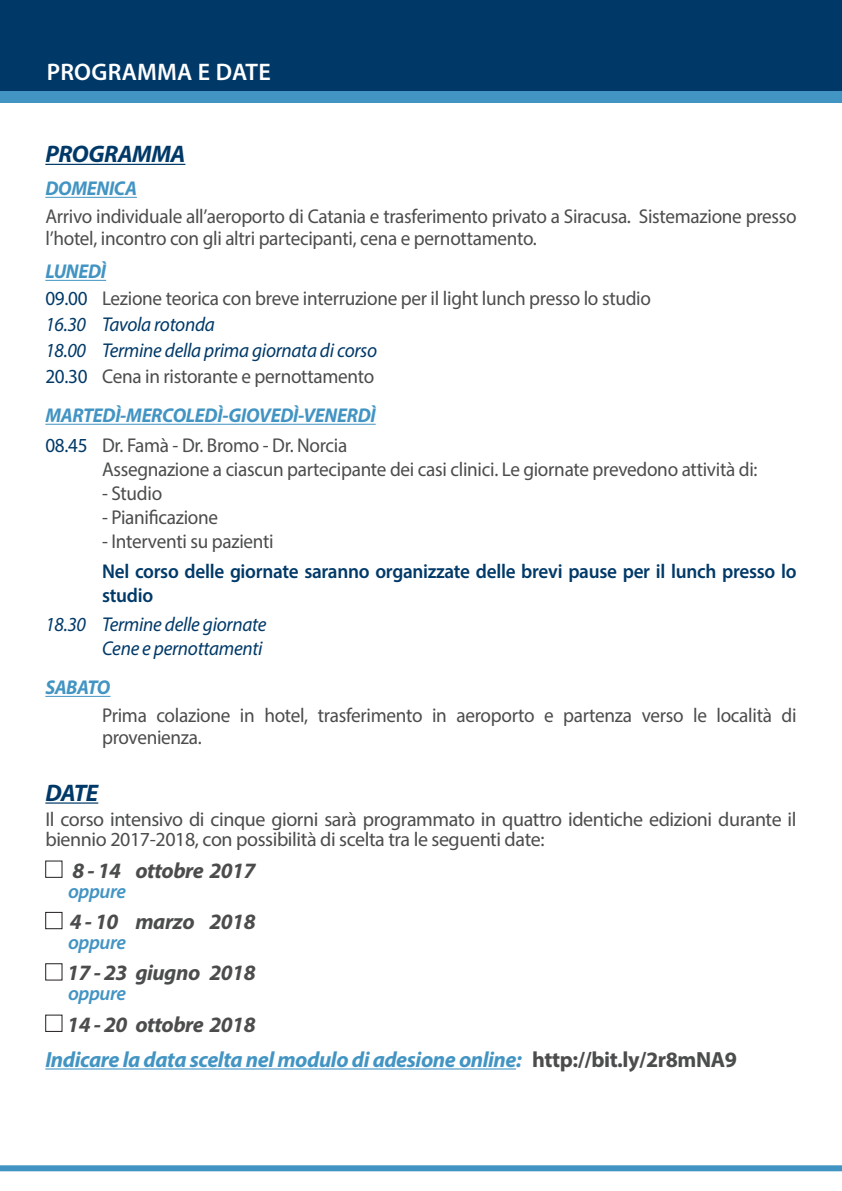
<style>
.page{position:relative;width:842px;height:1191px;background:#fff}
.page>*{position:absolute;margin:0;border:0;box-sizing:border-box;transform-origin:0 0}
.programma_testo_con{font:600 24px "Myriad Pro";letter-spacing:.01em;color:#fff}
.programma_testo_con-2{font:italic 700 24px "Myriad Pro";letter-spacing:-.02em;color:#003968}
.programma_testo_con-3{font:italic 700 22px "Myriad Pro";letter-spacing:-.02em;color:#4294c3}
.programma_testo_con-4{font:italic 700 22px "Myriad Pro";letter-spacing:-.02em;color:#4b4c4d}
.programma_testo_con-5{font:20px/22px "Myriad Pro";letter-spacing:-.015em;color:#4b4c4d;scale:.96 1}
.programma_testo_con-6{font:20px/20px "Myriad Pro";letter-spacing:-.015em;color:#4b4c4d}
.t1{font:italic 20px "Myriad Pro";letter-spacing:-.015em;color:#003968;scale:.96 1}
.t2{font:600 20px/24px "Myriad Pro";letter-spacing:-.015em;color:#003968;scale:.96 1}
.programma_testo_con-7{font:italic 700 20px "Myriad Pro";letter-spacing:-.015em;color:#4294c3;scale:.96 1}
.programma_testo_con-8{font:italic 600 20px "Myriad Pro";letter-spacing:-.02em;color:#4294c3}
.s1{color:#003968}
.s2{font-style:normal;color:#4b4c4d}
</style>
<div class="page">
<div style="left:0;top:0;width:842px;height:102px;background:#4294c3"></div>
<div style="left:0;top:0;width:842px;height:91px;background:#003968"></div>
<div style="left:0;top:1165px;width:842px;height:6px;background:#4294c3"></div>
<hr style="left:45px;top:164px;width:140px;height:1px;background:#003968">
<hr style="left:45px;top:197px;width:92px;height:1px;background:#4294c3">
<hr style="left:45px;top:280px;width:61px;height:1px;background:#4294c3">
<hr style="left:45px;top:424px;width:331px;height:1px;background:#4294c3">
<hr style="left:45px;top:696px;width:66px;height:1px;background:#4294c3">
<hr style="left:45px;top:802px;width:53px;height:1px;background:#003968">
<hr style="left:45px;top:1068px;width:471px;height:1px;background:#4294c3">
<div style="left:45px;top:912px;width:17px;height:17px;border:1px solid #231f20"></div>
<div style="left:45px;top:963px;width:17px;height:17px;border:1px solid #231f20"></div>
<p class="programma_testo_con" style="left:47px;top:57px;width:225px">PROGRAMMA E DATE</p>
<p class="programma_testo_con-2" style="left:45px;top:138px;width:142px">PROGRAMMA</p>
<p class="programma_testo_con-7" style="left:45px;top:176px;width:97px">DOMENICA</p>
<p class="programma_testo_con-5" style="left:45px;top:205px;width:784px">Arrivo individuale all’aeroporto di Catania e trasferimento privato a Siracusa. Sistemazione presso l’hotel, incontro con gli altri partecipanti, cena e pernottamento.</p>
<p class="programma_testo_con-7" style="left:45px;top:259px;width:65px">LUNEDÌ</p>
<p class="programma_testo_con-5" style="left:45px;top:287px;width:632px"><span class="s1">09.00</span> Lezione teorica con breve interruzione per il light lunch presso lo studio</p>
<p class="t1" style="left:45px;top:312px;width:178px">16.30 Tavola rotonda</p>
<p class="t1" style="left:45px;top:338px;width:347px">18.00 Termine della prima giornata di corso</p>
<p class="programma_testo_con-5" style="left:45px;top:365px;width:344px"><span class="s1">20.30</span> Cena in ristorante e pernottamento</p>
<p class="programma_testo_con-7" style="left:45px;top:402px;width:346px">MARTEDÌ-MERCOLEDÌ-GIOVEDÌ-VENERDÌ</p>
<p class="programma_testo_con-5" style="left:45px;top:434px;width:316px"><span class="s1">08.45</span> Dr. Famà - Dr. Bromo - Dr. Norcia</p>
<p class="programma_testo_con-5" style="left:102px;top:458px;width:684px">Assegnazione a ciascun partecipante dei casi clinici. Le giornate prevedono attività di:</p>
<p class="programma_testo_con-5" style="left:102px;top:482px;width:64px">- Studio</p>
<p class="programma_testo_con-5" style="left:102px;top:506px;width:123px">- Pianificazione</p>
<p class="programma_testo_con-5" style="left:102px;top:530px;width:180px">- Interventi su pazienti</p>
<p class="t2" style="left:102px;top:558px;width:725px">Nel corso delle giornate saranno organizzate delle brevi pause per il lunch presso lo studio</p>
<p class="t1" style="left:45px;top:612px;width:232px">18.30 Termine delle giornate</p>
<p class="t1" style="left:102px;top:636px;width:169px">Cene e pernottamenti</p>
<p class="programma_testo_con-7" style="left:45px;top:674px;width:69px">SABATO</p>
<p class="programma_testo_con-5" style="left:102px;top:704px;width:725px">Prima colazione in hotel, trasferimento in aeroporto e partenza verso le località di provenienza.</p>
<p class="programma_testo_con-2" style="left:45px;top:777px;width:54px">DATE</p>
<p class="programma_testo_con-6" style="left:45px;top:809px;width:753px">Il corso intensivo di cinque giorni sarà programmato in quattro identiche edizioni durante il biennio 2017-2018, con possibilità di scelta tra le seguenti date:</p>
<p class="programma_testo_con-4" style="left:72px;top:856px;width:185px">8 - 14 ottobre 2017</p>
<p class="programma_testo_con-8" style="left:68px;top:878px;width:60px">oppure</p>
<p class="programma_testo_con-4" style="left:70px;top:907px;width:187px">4 - 10 marzo 2018</p>
<p class="programma_testo_con-8" style="left:68px;top:929px;width:60px">oppure</p>
<p class="programma_testo_con-4" style="left:67px;top:958px;width:190px">17 - 23 giugno 2018</p>
<p class="programma_testo_con-8" style="left:68px;top:981px;width:60px">oppure</p>
<p class="programma_testo_con-4" style="left:67px;top:1010px;width:190px">14 - 20 ottobre 2018</p>
<p class="programma_testo_con-3" style="left:45px;top:1045px;width:693px">Indicare la data scelta nel modulo di adesione online: <span class="s2">http://bit.ly/2r8mNA9</span></p>
</div>
